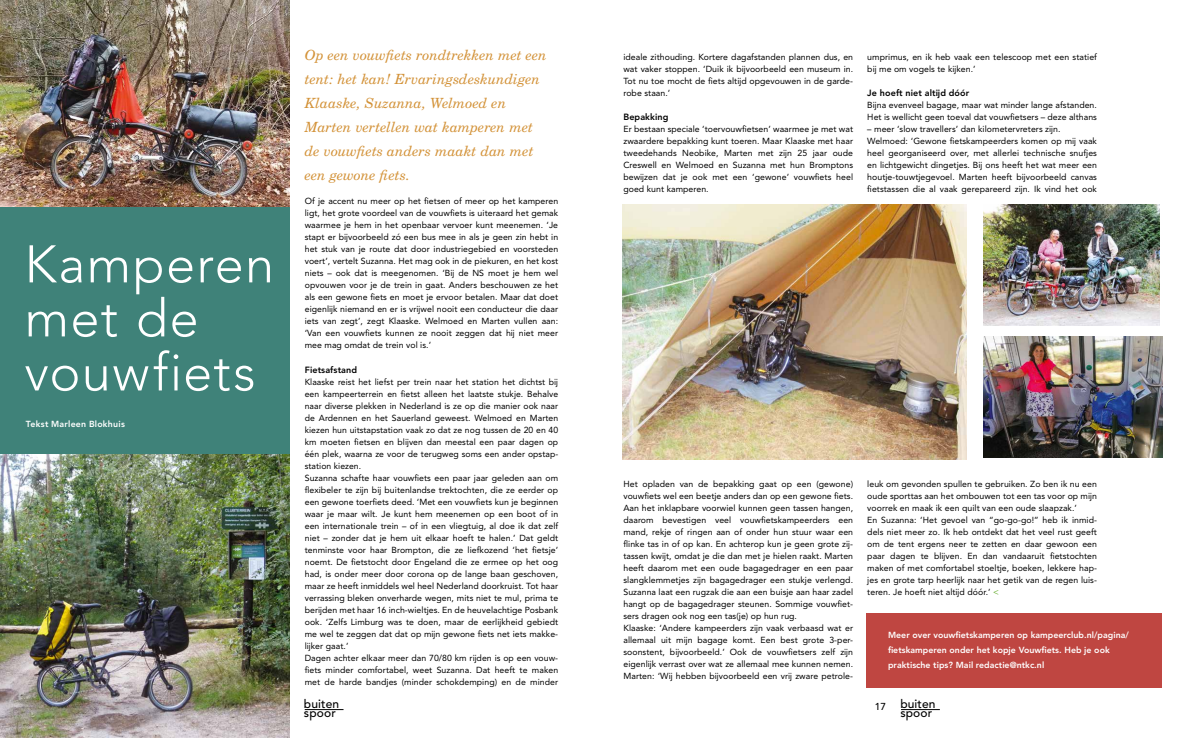
<style>
.page{position:relative;width:1191px;height:738px;background:#fff}
.page>*{position:absolute;margin:0;border:0;box-sizing:border-box;transform-origin:0 0}
.t1{font:300 52.3px/54px "Avenir LT Pro";letter-spacing:.025em;color:#fff}
.t2{font:italic 14px/24px "New Century Schlbk";letter-spacing:-.01em;color:#d39238}
.t3{font:500 12px/9px "Avenir LT Std";letter-spacing:.01em;color:#000;text-align:right}
.t4{font:800 9px "Avenir LT Pro";letter-spacing:.01em;color:#000}
.t5{font:8.8px/12px "Avenir LT Pro";letter-spacing:.005em;color:#000}
.t6{font:800 8.8px/15px "Avenir LT Pro";letter-spacing:.005em;color:#fff}
.t7{font:800 8.8px "Avenir LT Pro";letter-spacing:.025em;color:#fff}
.s1{color:#67ad2f}
</style>
<div class="page">
<hr style="left:901px;top:708px;width:39px;height:1px;background:#000">
<div style="left:0;top:204px;width:289px;height:255px;background:#3f8279"></div>
<img style="left:984px;top:204px;width:175px;height:121px">
<img style="left:0;top:454px;width:289px;height:283px">
<img style="left:0;top:0;width:289px;height:207px">
<img style="left:622px;top:204px;width:345px;height:255px">
<div style="left:866px;top:612px;width:295px;height:74px;background:#bf4641"></div>
<img style="left:984px;top:336px;width:178px;height:121px">
<hr style="left:305px;top:708px;width:38px;height:1px;background:#000">
<h1 class="t1" style="left:24px;top:237px;width:251px">Kamperen met de vouwfiets</h1>
<p class="t7" style="left:26px;top:418px;width:100px">Tekst Marleen Blokhuis</p>
<h2 class="t2" style="left:305px;top:43px;width:243px">Op een vouwfiets rondtrekken met een tent: het kan! Ervaringsdeskundigen<br>Klaaske, Suzanna, Welmoed en<br>Marten vertellen wat kamperen met de vouwfiets anders maakt dan met een gewone fiets.</h2>
<p class="t5" style="left:305px;top:195px;width:255px;text-align:justify">Of je accent nu meer op het fietsen of meer op het kamperen ligt, het grote voordeel van de vouwfiets is uiteraard het gemak waarmee je hem in het openbaar vervoer kunt meenemen. ‘Je stapt er bijvoorbeeld zó een bus mee in als je geen zin hebt in het stuk van je route dat door industriegebied en voorsteden voert’, vertelt Suzanna. Het mag ook in de piekuren, en het kost niets – ook dat is meegenomen. ‘Bij de NS moet je hem wel opvouwen voor je de trein in gaat. Anders beschouwen ze het als een gewone fiets en moet je ervoor betalen. Maar dat doet eigenlijk niemand en er is vrijwel nooit een conducteur die daar iets van zegt’, zegt Klaaske. Welmoed en Marten vullen aan: ‘Van een vouwfiets kunnen ze nooit zeggen dat hij niet meer mee mag omdat de trein vol is.’</p>
<p class="t4" style="left:305px;top:364px;width:54px">Fietsafstand</p>
<p class="t5" style="left:305px;top:375px;width:255px">Klaaske reist het liefst per trein naar het station het dichtst bij een kampeerterrein en fietst alleen het laatste stukje. Behalve naar diverse plekken in Nederland is ze op die manier ook naar de Ardennen en het Sauerland geweest. Welmoed en Marten kiezen hun uitstapstation vaak zo dat ze nog tussen de 20 en 40 km moeten fietsen en blijven dan meestal een paar dagen op één plek, waarna ze voor de terugweg soms een ander opstap&shy;station kiezen.<br>Suzanna schafte haar vouwfiets een paar jaar geleden aan om flexibeler te zijn bij buitenlandse trektochten, die ze eerder op een gewone toerfiets deed. ‘Met een vouwfiets kun je beginnen waar je maar wilt. Je kunt hem meenemen op een boot of in een internationale trein – of in een vliegtuig, al doe ik dat zelf niet – zonder dat je hem uit elkaar hoeft te halen.’ Dat geldt tenminste voor haar Brompton, die ze liefkozend ‘het fietsje’ noemt. De fietstocht door Engeland die ze ermee op het oog had, is onder meer door corona op de lange baan geschoven, maar ze heeft inmiddels wel heel Nederland doorkruist. Tot haar verrassing bleken onverharde wegen, mits niet te mul, prima te berijden met haar 16 inch-wieltjes. En de heuvelachtige Posbank ook. ‘Zelfs Limburg was te doen, maar de eerlijkheid gebiedt me wel te zeggen dat dat op mijn gewone fiets net iets makke&shy;lijker gaat.’<br>Dagen achter elkaar meer dan 70/80 km rijden is op een vouw&shy;fiets minder comfortabel, weet Suzanna. Dat heeft te maken met de harde bandjes (minder schokdemping) en de minder</p>
<h3 class="t3" style="left:304px;top:699px;width:37px;text-align:left">buiten spoor</h3>
<p class="t5" style="left:623px;top:51px;width:231px;text-align:justify">ideale zithouding. Kortere dagafstanden plannen dus, en wat vaker stoppen. ‘Duik ik bijvoorbeeld een museum in.<br>Tot nu toe mocht de fiets altijd opgevouwen in de garde&shy;robe staan.’</p>
<p class="t4" style="left:623px;top:112px;width:47px">Bepakking</p>
<p class="t5" style="left:623px;top:123px;width:231px;text-align:justify">Er bestaan speciale ‘toervouwfietsen’ waarmee je met wat zwaardere bepakking kunt toeren. Maar Klaaske met haar tweedehands Neobike, Marten met zijn 25 jaar oude Creswell en Welmoed en Suzanna met hun Bromptons bewijzen dat je ook met een ‘gewone’ vouwfiets heel goed kunt kamperen.</p>
<p class="t5" style="left:867px;top:51px;width:231px">umprimus, en ik heb vaak een telescoop met een statief bij me om vogels te kijken.’</p>
<p class="t4" style="left:867px;top:88px;width:103px">Je hoeft niet altijd dóór</p>
<p class="t5" style="left:867px;top:99px;width:231px">Bijna evenveel bagage, maar wat minder lange afstanden.<br>Het is wellicht geen toeval dat vouwfietsers – deze althans</p>
<p class="t5" style="left:867px;top:123px;width:231px">– meer ‘slow travellers’ dan kilometervreters zijn.<br>Welmoed: ‘Gewone fietskampeerders komen op mij vaak heel georganiseerd over, met allerlei technische snufjes en lichtgewicht dingetjes. Bij ons heeft het wat meer een houtje-touwtjegevoel. Marten heeft bijvoorbeeld canvas fietstassen die al vaak gerepareerd zijn. Ik vind het ook</p>
<p class="t5" style="left:623px;top:477px;width:231px">Het opladen van de bepakking gaat op een (gewone) vouwfiets wel een beetje anders dan op een gewone fiets.<br>Aan het inklapbare voorwiel kunnen geen tassen hangen, daarom bevestigen veel vouwfietskampeerders een mand, rekje of ringen aan of onder hun stuur waar een flinke tas in of op kan. En achterop kun je geen grote zij&shy;tassen kwijt, omdat je die dan met je hielen raakt. Marten heeft daarom met een oude bagagedrager en een paar slangklemmetjes zijn bagagedrager een stukje verlengd.<br>Suzanna laat een rugzak die aan een buisje aan haar zadel hangt op de bagagedrager steunen. Sommige vouwfiet&shy;sers dragen ook nog een tas(je) op hun rug.<br>Klaaske: ‘Andere kampeerders zijn vaak verbaasd wat er allemaal uit mijn bagage komt. Een best grote 3-per&shy;soonstent, bijvoorbeeld.’ Ook de vouwfietsers zelf zijn eigenlijk verrast over wat ze allemaal mee kunnen nemen.<br>Marten: ‘Wij hebben bijvoorbeeld een vrij zware petrole-</p>
<p class="t5" style="left:867px;top:477px;width:231px">leuk om gevonden spullen te gebruiken. Zo ben ik nu een oude sporttas aan het ombouwen tot een tas voor op mijn voorrek en maak ik een quilt van een oude slaapzak.’<br>En Suzanna: ‘Het gevoel van “go-go-go!” heb ik inmid&shy;dels niet meer zo. Ik heb ontdekt dat het veel rust geeft om de tent ergens neer te zetten en daar gewoon een paar dagen te blijven. En dan vandaaruit fietstochten maken of met comfortabel stoeltje, boeken, lekkere hap&shy;jes en grote tarp heerlijk naar het getik van de regen luis&shy;teren. Je hoeft niet altijd dóór.’ <span class="s1">&lt;</span></p>
<p class="t6" style="left:888px;top:627px;width:242px">Meer over vouwfietskamperen op kampeerclub.nl/pagina/ fietskamperen onder het kopje Vouwfiets. Heb je ook praktische tips? Mail redactie@ntkc.nl</p>
<h3 class="t3" style="left:875px;top:699px;width:62px"><sub>17</sub> buiten spoor</h3>
</div>
